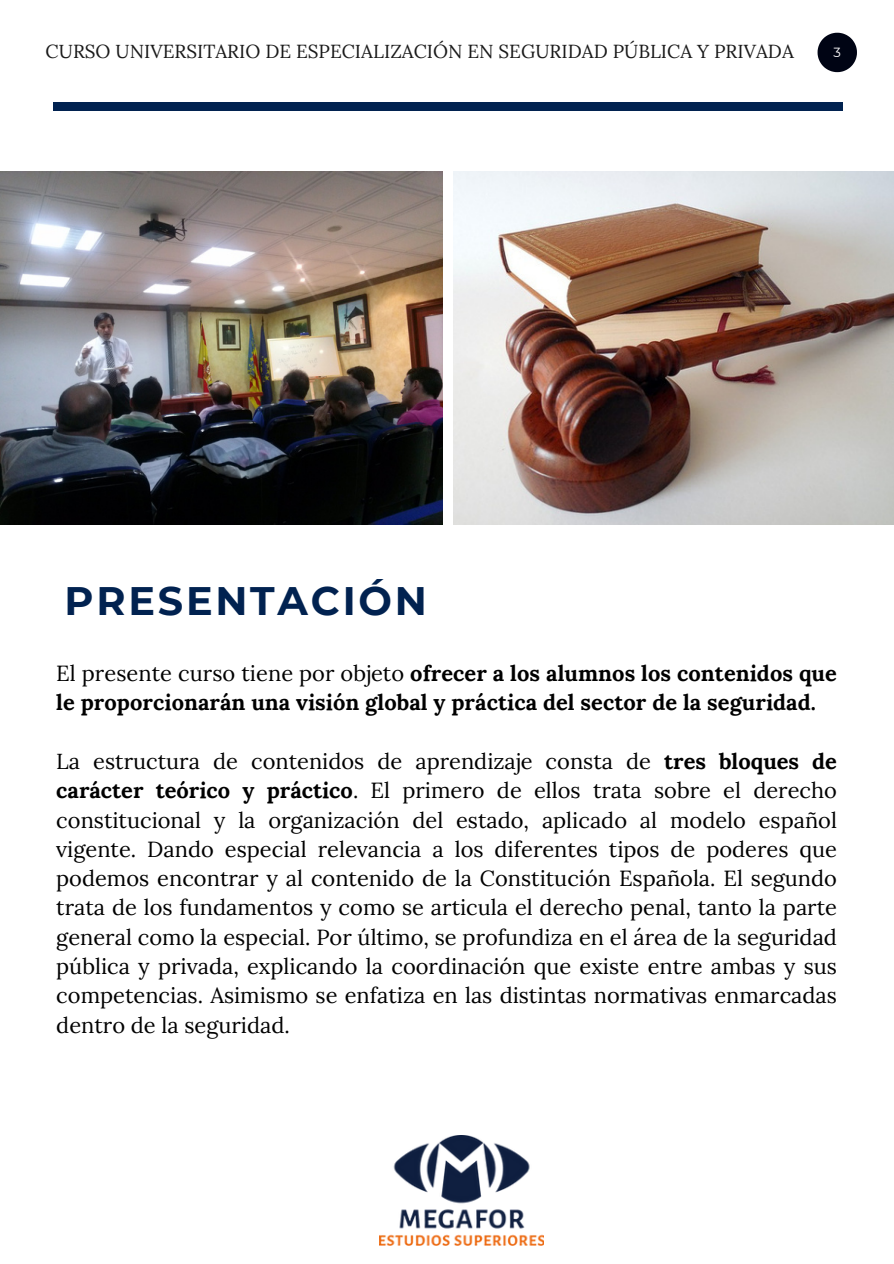
<style>
.page{position:relative;width:894px;height:1264px;background:#fff}
.page>*{position:absolute;margin:0;border:0;box-sizing:border-box;transform-origin:0 0}
.t1{font:700 39.75px "Montserrat";letter-spacing:.07em;color:#012250}
.t2{font:21.75px/29.2px "Lora";color:#000;text-align:justify}
.t3{font:700 21.75px/29.2px "Lora";letter-spacing:.005em;color:#000}
.t4{font:18.9px "Lora";color:#191919}
.t5{font:13.2px "Montserrat";color:#fff}
.s1{font-weight:400}
.s2{font-weight:700}
</style>
<div class="page">
<div style="left:53px;top:102px;width:789px;height:9px;background:#012250"></div>
<img style="left:379px;top:1135px;width:164px;height:110px">
<img style="left:0;top:171px;width:442px;height:353px">
<img style="left:453px;top:171px;width:440px;height:353px">
<svg style="left:817px;top:33px;width:39px;height:39px"></svg>
<p class="t4" style="left:46px;top:39px;width:749px">CURSO UNIVERSITARIO DE ESPECIALIZACIÓN EN SEGURIDAD PÚBLICA Y PRIVADA</p>
<p class="t5" style="left:833px;top:45px;width:9px">3</p>
<p class="t1" style="left:65px;top:576px;width:364px">PRESENTACIÓN</p>
<p class="t3" style="left:56px;top:658px;width:782px"><span class="s1">El presente curso tiene por objeto</span> ofrecer a los alumnos los contenidos que le proporcionarán una visión global y práctica del sector de la seguridad.</p>
<p class="t2" style="left:56px;top:746px;width:782px">La estructura de contenidos de aprendizaje consta de <span class="s2">tres bloques de carácter teórico y práctico</span>. El primero de ellos trata sobre el derecho constitucional y la organización del estado, aplicado al modelo español vigente. Dando especial relevancia a los diferentes tipos de poderes que podemos encontrar y al contenido de la Constitución Española. El segundo trata de los fundamentos y como se articula el derecho penal, tanto la parte general como la especial. Por último, se profundiza en el área de la seguridad pública y privada, explicando la coordinación que existe entre ambas y sus competencias. Asimismo se enfatiza en las distintas normativas enmarcadas dentro de la seguridad.</p>
</div>
